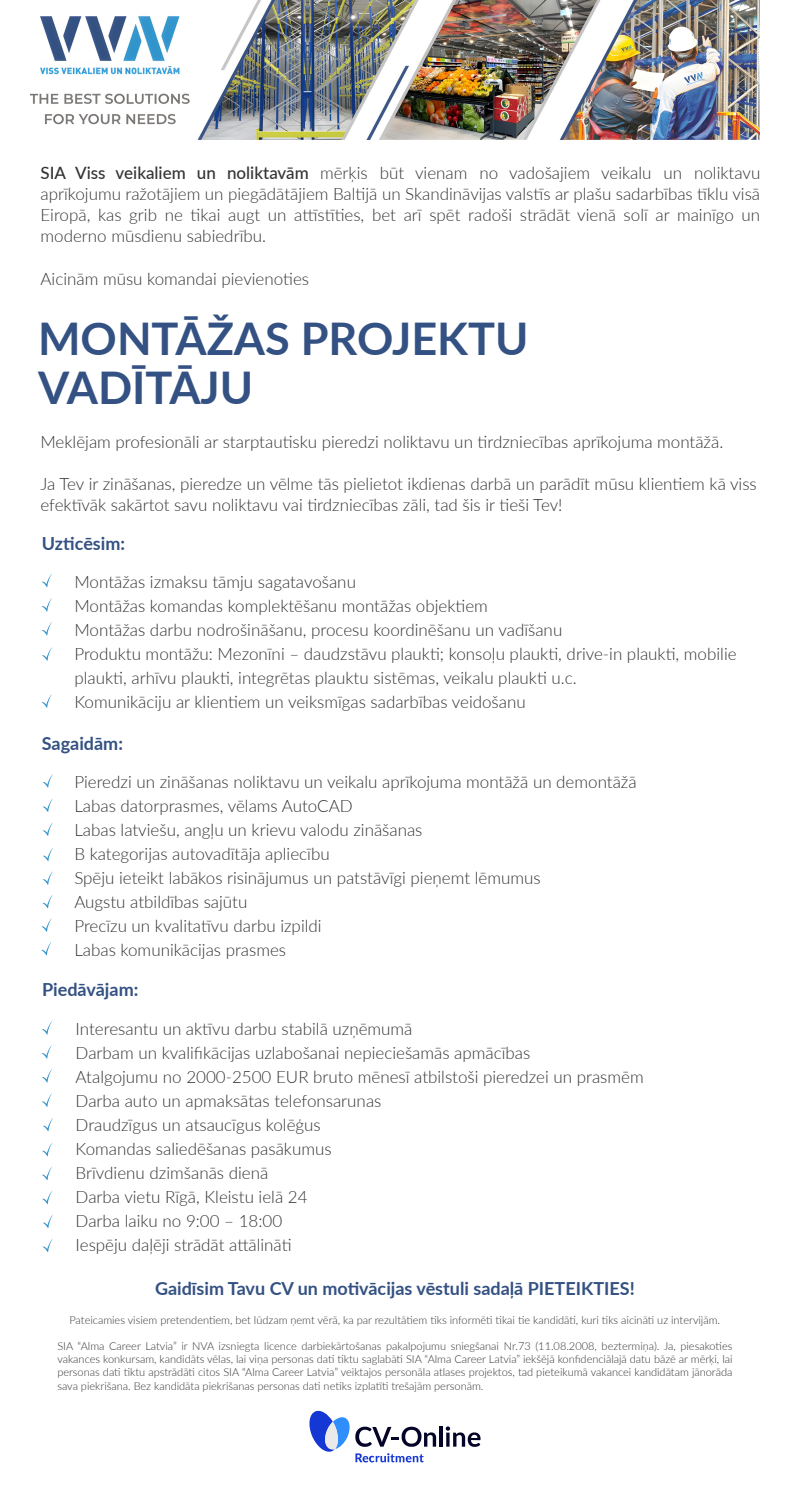
<style>
.page{position:relative;width:790px;height:1486px;background:#fff}
.page>*{position:absolute;margin:0;border:0;box-sizing:border-box;transform-origin:0 0}
.t1{font:700 45px/49px "Lato";color:#335182}
.t2{font:700 18px "Lato";color:#335182}
.t3{font:300 17px/24px "Lato";color:#333}
.t4{font:300 11px/13.2px "Lato";color:#333;text-align:justify}
.s1{font-weight:500}
</style>
<div class="page">
<svg style="left:42px;top:574px;width:10px;height:13px"></svg>
<svg style="left:42px;top:598px;width:10px;height:13px"></svg>
<svg style="left:42px;top:647px;width:10px;height:14px"></svg>
<svg style="left:42px;top:1021px;width:10px;height:13px"></svg>
<svg style="left:42px;top:1069px;width:10px;height:13px"></svg>
<svg style="left:42px;top:1045px;width:10px;height:13px"></svg>
<svg style="left:42px;top:1143px;width:10px;height:13px"></svg>
<svg style="left:42px;top:1191px;width:10px;height:13px"></svg>
<svg style="left:42px;top:1167px;width:10px;height:13px"></svg>
<svg style="left:43px;top:1215px;width:10px;height:13px"></svg>
<svg style="left:42px;top:1093px;width:10px;height:14px"></svg>
<svg style="left:43px;top:1239px;width:10px;height:13px"></svg>
<svg style="left:43px;top:1118px;width:10px;height:13px"></svg>
<svg style="left:42px;top:622px;width:10px;height:13px"></svg>
<svg style="left:42px;top:694px;width:10px;height:14px"></svg>
<svg style="left:43px;top:774px;width:10px;height:13px"></svg>
<svg style="left:43px;top:798px;width:10px;height:14px"></svg>
<svg style="left:43px;top:848px;width:10px;height:13px"></svg>
<svg style="left:43px;top:895px;width:10px;height:13px"></svg>
<svg style="left:43px;top:822px;width:10px;height:14px"></svg>
<svg style="left:43px;top:871px;width:10px;height:14px"></svg>
<svg style="left:41px;top:942px;width:11px;height:13px"></svg>
<svg style="left:42px;top:918px;width:10px;height:14px"></svg>
<img style="left:30px;top:0;width:730px;height:140px">
<hr style="left:439px;top:1426px;width:4px;height:20px;background:#040429">
<svg style="left:446px;top:1426px;width:35px;height:20px"></svg>
<svg style="left:309px;top:1410px;width:127px;height:52px"></svg>
<p class="t3" style="left:40px;top:162px;width:721px;line-height:21px;text-align:justify"><span class="s1">SIA Viss veikaliem un noliktavām</span> mērķis būt vienam no vadošajiem veikalu un noliktavu aprīkojumu ražotājiem un piegādātājiem Baltijā un Skandināvijas valstīs ar plašu sadarbības tīklu visā Eiropā, kas grib ne tikai augt un attīstīties, bet arī spēt radoši strādāt vienā solī ar mainīgo un moderno mūsdienu sabiedrību.</p>
<p class="t3" style="left:40px;top:266px;width:270px">Aicinām mūsu komandai pievienoties</p>
<h1 class="t1" style="left:38px;top:312px;width:492px">MONTĀŽAS PROJEKTU<br>VADĪTĀJU</h1>
<p class="t3" style="left:40px;top:429px;width:684px">Meklējam profesionāli ar starptautisku pieredzi noliktavu un tirdzniecības aprīkojuma montāžā.</p>
<p class="t3" style="left:40px;top:472px;width:718px;line-height:21px">Ja Tev ir zināšanas, pieredze un vēlme tās pielietot ikdienas darbā un parādīt mūsu klientiem kā viss efektīvāk sakārtot savu noliktavu vai tirdzniecības zāli, tad šis ir tieši Tev!</p>
<p class="t2" style="left:42px;top:530px;width:85px">Uzticēsim:</p>
<p class="t3" style="left:74px;top:569px;width:664px">Montāžas izmaksu tāmju sagatavošanu<br>Montāžas komandas komplektēšanu montāžas objektiem<br>Montāžas darbu nodrošināšanu, procesu koordinēšanu un vadīšanu<br>Produktu montāžu: Mezonīni – daudzstāvu plaukti; konsoļu plaukti, drive-in plaukti, mobilie plaukti, arhīvu plaukti, integrētas plauktu sistēmas, veikalu plaukti u.c.<br>Komunikāciju ar klientiem un veiksmīgas sadarbības veidošanu</p>
<p class="t2" style="left:42px;top:730px;width:83px">Sagaidām:</p>
<p class="t3" style="left:74px;top:769px;width:564px">Pieredzi un zināšanas noliktavu un veikalu aprīkojuma montāžā un demontāžā Labas datorprasmes, vēlams AutoCAD<br>Labas latviešu, angļu un krievu valodu zināšanas<br>B kategorijas autovadītāja apliecību<br>Spēju ieteikt labākos risinājumus un patstāvīgi pieņemt lēmumus<br>Augstu atbildības sajūtu<br>Precīzu un kvalitatīvu darbu izpildi<br>Labas komunikācijas prasmes</p>
<p class="t2" style="left:42px;top:976px;width:98px">Piedāvājam:</p>
<p class="t3" style="left:76px;top:1016px;width:570px">Interesantu un aktīvu darbu stabilā uzņēmumā<br>Darbam un kvalifikācijas uzlabošanai nepieciešamās apmācības<br>Atalgojumu no 2000-2500 EUR bruto mēnesī atbilstoši pieredzei un prasmēm Darba auto un apmaksātas telefonsarunas<br>Draudzīgus un atsaucīgus kolēģus<br>Komandas saliedēšanas pasākumus<br>Brīvdienu dzimšanās dienā<br>Darba vietu Rīgā, Kleistu ielā 24<br>Darba laiku no 9:00 – 18:00<br>Iespēju daļēji strādāt attālināti</p>
<p class="t2" style="left:155px;top:1274px;width:481px">Gaidīsim Tavu CV un motivācijas vēstuli sadaļā PIETEIKTIES!</p>
<p class="t4" style="left:69px;top:1312px;width:652px">Pateicamies visiem pretendentiem, bet lūdzam ņemt vērā, ka par rezultātiem tiks informēti tikai tie kandidāti, kuri tiks aicināti uz intervijām.</p>
<p class="t4" style="left:57px;top:1338px;width:677px">SIA “Alma Career Latvia” ir NVA izsniegta licence darbiekārtošanas pakalpojumu sniegšanai Nr.73 (11.08.2008, beztermiņa). Ja, piesakoties vakances konkursam, kandidāts vēlas, lai viņa personas dati tiktu saglabāti SIA “Alma Career Latvia” iekšējā konfidenciālajā datu bāzē ar mērķi, lai personas dati tiktu apstrādāti citos SIA “Alma Career Latvia” veiktajos personāla atlases projektos, tad pieteikumā vakancei kandidātam jānorāda sava piekrišana. Bez kandidāta piekrišanas personas dati netiks izplatīti trešajām personām.</p>
</div>
